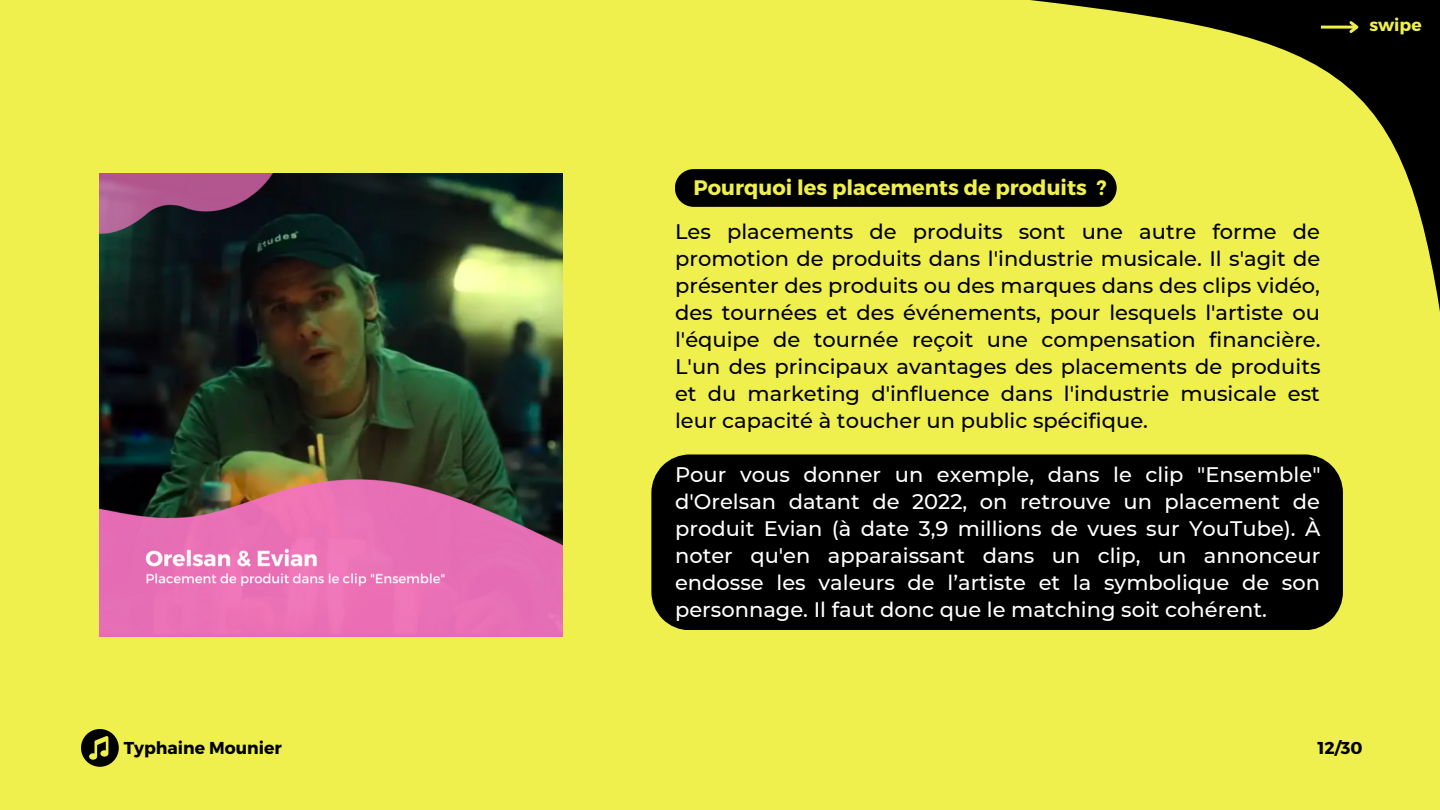
<style>
.page{position:relative;width:1440px;height:810px;background:#efef4e}
.page>*{position:absolute;margin:0;border:0;box-sizing:border-box;transform-origin:0 0}
.t1{font:500 21px/27px "Montserrat";color:#000;text-align:justify}
.t2{font:500 21px/27px "Montserrat";color:#fff;text-align:justify}
.t3{font:700 21px "Montserrat";color:#efef4e}
.t4{font:700 17.2px "Montserrat";color:#000}
.t5{font:700 17.2px "Montserrat";color:#efef4e}
</style>
<div class="page">
<div style="left:81px;top:729px;width:38px;height:38px;background:#000;border-radius:50%"></div>
<svg style="left:89px;top:736px;width:19px;height:24px"></svg>
<svg style="left:1030px;top:0;width:410px;height:312px"></svg>
<div style="left:675px;top:169px;width:442px;height:38px;background:#000;border-radius:19px"></div>
<hr style="left:1321px;top:26px;width:36px;height:3px;background:#efef4e">
<svg style="left:1347px;top:18px;width:15px;height:18px"></svg>
<div style="left:651px;top:454px;width:692px;height:176px;background:#000"></div>
<img style="left:100px;top:174px;width:463px;height:462px">
<p class="t5" style="left:1369px;top:14px;width:54px">swipe</p>
<p class="t3" style="left:693px;top:174px;width:415px">Pourquoi les placements de produits ?</p>
<p class="t1" style="left:675px;top:218px;width:647px">Les placements de produits sont une autre forme de promotion de produits dans l'industrie musicale. Il s'agit de présenter des produits ou des marques dans des clips vidéo, des tournées et des événements, pour lesquels l'artiste ou l'équipe de tournée reçoit une compensation financière.<br>L'un des principaux avantages des placements de produits et du marketing d'influence dans l'industrie musicale est leur capacité à toucher un public spécifique.</p>
<p class="t2" style="left:675px;top:461px;width:647px">Pour vous donner un exemple, dans le clip "Ensemble" d'Orelsan datant de 2022, on retrouve un placement de produit Evian (à date 3,9 millions de vues sur YouTube). À noter qu'en apparaissant dans un clip, un annonceur endosse les valeurs de l’artiste et la symbolique de son personnage. Il faut donc que le matching soit cohérent.</p>
<p class="t4" style="left:124px;top:737px;width:160px">Typhaine Mounier</p>
<p class="t4" style="left:1317px;top:737px;width:47px">12/30</p>
</div>
